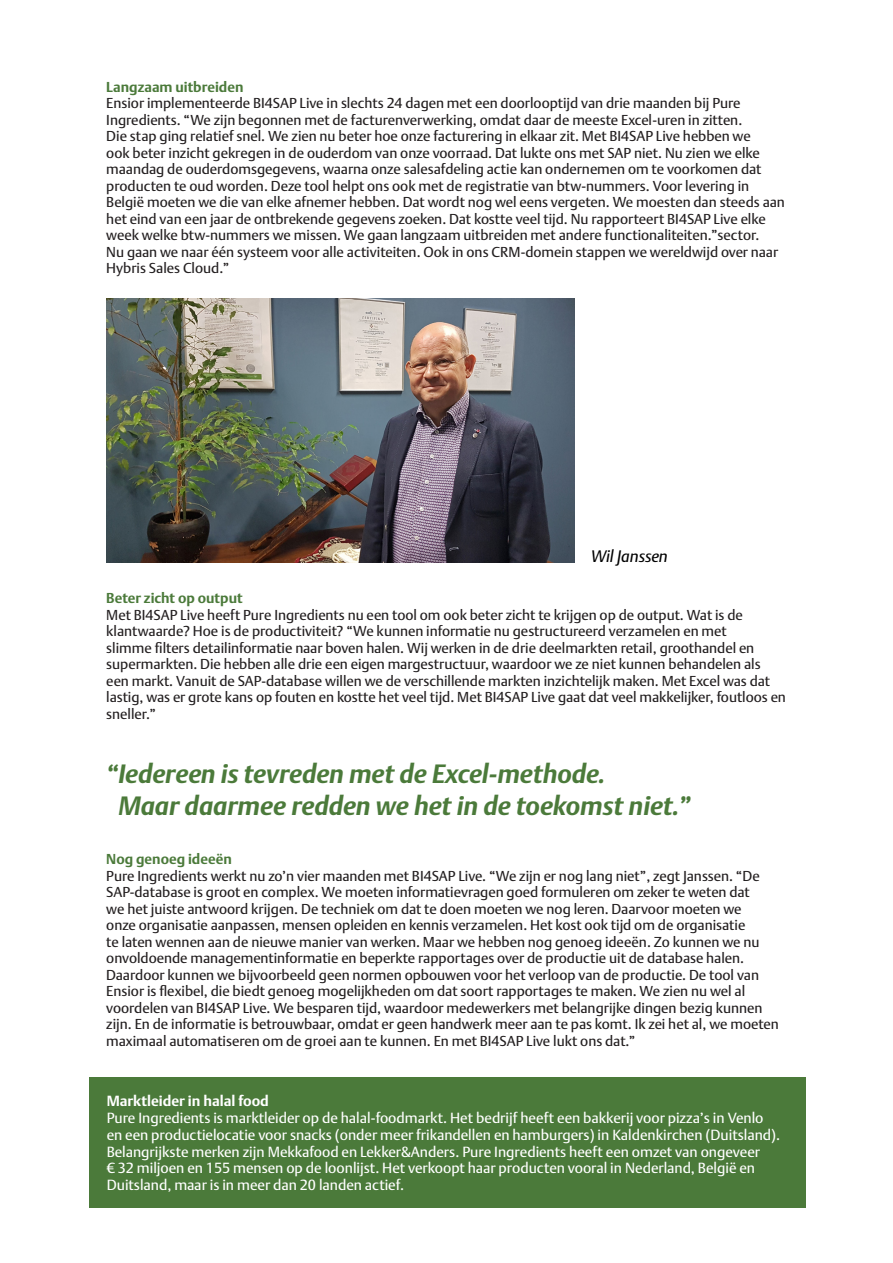
<style>
.page{position:relative;width:893px;height:1263px;background:#fff}
.page>*{position:absolute;margin:0;border:0;box-sizing:border-box;transform-origin:0 0}
.t1{font:italic 700 26.25px/31.5px "DTL Argo ST";letter-spacing:-.005em;color:#4b7a3a}
.t2{font:italic 16.5px "DTL Argo ST";letter-spacing:-.005em;color:#000}
.t3{font:14.55px/16.8px "DTL Argo T";color:#fff}
.t4{font:700 14.55px "DTL Argo ST";color:#fff}
.t5{font:14.25px/16.5px "DTL Argo T";color:#231f20}
.t6{font:700 14.25px "DTL Argo ST";color:#4b7a3a}
</style>
<div class="page">
<div style="left:89px;top:1077px;width:717px;height:131px;background:#4b7a3a"></div>
<img style="left:106px;top:299px;width:468px;height:263px">
<p class="t6" style="left:106px;top:78px;width:139px">Langzaam uitbreiden</p>
<p class="t5" style="left:106px;top:95px;width:680px">Ensior implementeerde BI4SAP Live in slechts 24 dagen met een doorlooptijd van drie maanden bij Pure Ingredients. “We zijn begonnen met de facturenverwerking, omdat daar de meeste Excel-uren in zitten.<br>Die stap ging relatief snel. We zien nu beter hoe onze facturering in elkaar zit. Met BI4SAP Live hebben we<br>ook beter inzicht gekregen in de ouderdom van onze voorraad. Dat lukte ons met SAP niet. Nu zien we elke maandag de ouderdomsgegevens, waarna onze salesafdeling actie kan ondernemen om te voorkomen dat producten te oud worden. Deze tool helpt ons ook met de registratie van btw-nummers. Voor levering in België moeten we die van elke afnemer hebben. Dat wordt nog wel eens vergeten. We moesten dan steeds aan het eind van een jaar de ontbrekende gegevens zoeken. Dat kostte veel tijd. Nu rapporteert BI4SAP Live elke week welke btw-nummers we missen. We gaan langzaam uitbreiden met andere functionaliteiten.”sector.<br>Nu gaan we naar één systeem voor alle activiteiten. Ook in ons CRM-domein stappen we wereldwijd over naar Hybris Sales Cloud.”</p>
<p class="t2" style="left:591px;top:546px;width:78px">Wil Janssen</p>
<p class="t6" style="left:106px;top:590px;width:138px">Beter zicht op output</p>
<p class="t5" style="left:106px;top:606px;width:681px">Met BI4SAP Live heeft Pure Ingredients nu een tool om ook beter zicht te krijgen op de output. Wat is de klantwaarde? Hoe is de productiviteit? “We kunnen informatie nu gestructureerd verzamelen en met<br>slimme filters detailinformatie naar boven halen. Wij werken in de drie deelmarkten retail, groothandel en supermarkten. Die hebben alle drie een eigen margestructuur, waardoor we ze niet kunnen behandelen als een markt. Vanuit de SAP-database willen we de verschillende markten inzichtelijk maken. Met Excel was dat lastig, was er grote kans op fouten en kostte het veel tijd. Met BI4SAP Live gaat dat veel makkelijker, foutloos en sneller.”</p>
<p class="t1" style="left:118px;top:758px;width:574px;text-indent:-12px">“Iedereen is tevreden met de Excel-methode.<br>Maar daarmee redden we het in de toekomst niet.”</p>
<p class="t6" style="left:106px;top:851px;width:127px">Nog genoeg ideeën</p>
<p class="t5" style="left:106px;top:867px;width:674px">Pure Ingredients werkt nu zo’n vier maanden met BI4SAP Live. “We zijn er nog lang niet”, zegt Janssen. “De SAP-database is groot en complex. We moeten informatievragen goed formuleren om zeker te weten dat<br>we het juiste antwoord krijgen. De techniek om dat te doen moeten we nog leren. Daarvoor moeten we<br>onze organisatie aanpassen, mensen opleiden en kennis verzamelen. Het kost ook tijd om de organisatie<br>te laten wennen aan de nieuwe manier van werken. Maar we hebben nog genoeg ideeën. Zo kunnen we nu onvoldoende managementinformatie en beperkte rapportages over de productie uit de database halen.<br>Daardoor kunnen we bijvoorbeeld geen normen opbouwen voor het verloop van de productie. De tool van Ensior is flexibel, die biedt genoeg mogelijkheden om dat soort rapportages te maken. We zien nu wel al voordelen van BI4SAP Live. We besparen tijd, waardoor medewerkers met belangrijke dingen bezig kunnen zijn. En de informatie is betrouwbaar, omdat er geen handwerk meer aan te pas komt. Ik zei het al, we moeten maximaal automatiseren om de groei aan te kunnen. En met BI4SAP Live lukt ons dat.”</p>
<p class="t4" style="left:107px;top:1092px;width:164px">Marktleider in halal food</p>
<p class="t3" style="left:107px;top:1109px;width:675px">Pure Ingredients is marktleider op de halal-foodmarkt. Het bedrijf heeft een bakkerij voor pizza’s in Venlo en een productielocatie voor snacks (onder meer frikandellen en hamburgers) in Kaldenkirchen (Duitsland).<br>Belangrijkste merken zijn Mekkafood en Lekker&amp;Anders. Pure Ingredients heeft een omzet van ongeveer<br>€ 32 miljoen en 155 mensen op de loonlijst. Het verkoopt haar producten vooral in Nederland, België en Duitsland, maar is in meer dan 20 landen actief.</p>
</div>
